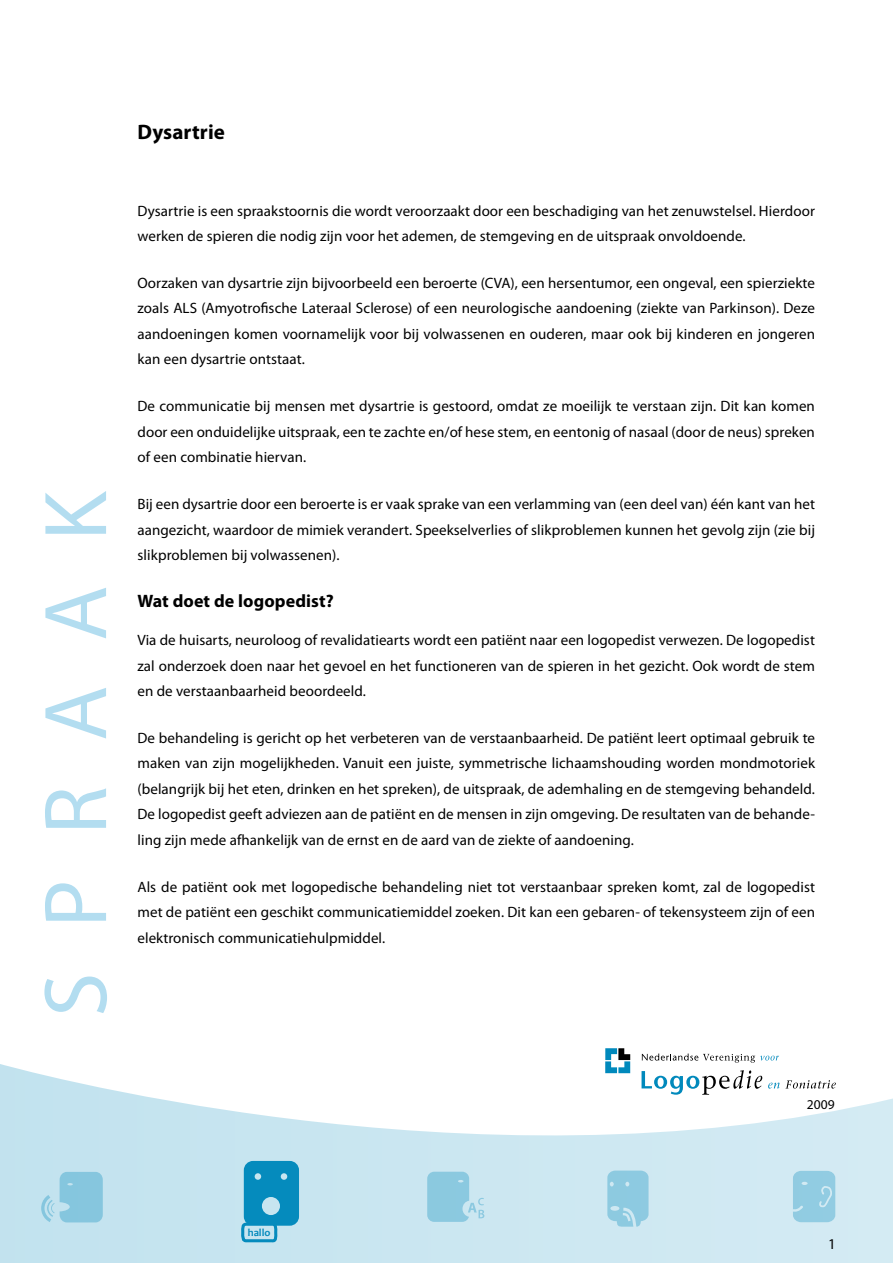
<style>
.page{position:relative;width:893px;height:1263px;background:#fff}
.page>*{position:absolute;margin:0;border:0;box-sizing:border-box;transform-origin:0 0}
.t1{font:700 21px "Myriad Pro";letter-spacing:.005em;color:#000}
.t2{font:700 18px "Myriad Pro";letter-spacing:.005em;color:#000}
.t3{font:15px/25.5px "Myriad Pro";letter-spacing:.005em;color:#000;text-align:justify}
.t4{font:13.5px "Myriad Pro";color:#000}
.t5{font:700 10.8px "Candara";color:#0089bc}
</style>
<div class="page">
<svg style="left:0;top:1064px;width:893px;height:199px"></svg>
<svg style="left:44px;top:491px;width:63px;height:522px"></svg>
<svg style="left:641px;top:1070px;width:121px;height:25px"></svg>
<svg style="left:768px;top:1080px;width:68px;height:9px"></svg>
<svg style="left:642px;top:1053px;width:137px;height:10px"></svg>
<svg style="left:605px;top:1048px;width:25px;height:25px"></svg>
<h1 class="t1" style="left:137px;top:118px;width:89px">Dysartrie</h1>
<p class="t3" style="left:137px;top:198px;width:679px">Dysartrie is een spraakstoornis die wordt veroorzaakt door een beschadiging van het zenuwstelsel. Hierdoor werken de spieren die nodig zijn voor het ademen, de stemgeving en de uitspraak onvoldoende.</p>
<p class="t3" style="left:137px;top:270px;width:679px">Oorzaken van dysartrie zijn bijvoorbeeld een beroerte (CVA), een hersentumor, een ongeval, een spierziekte zoals ALS (Amyotrofische Lateraal Sclerose) of een neurologische aandoening (ziekte van Parkinson). Deze aandoeningen komen voornamelijk voor bij volwassenen en ouderen, maar ook bij kinderen en jongeren kan een dysartrie ontstaat.</p>
<p class="t3" style="left:137px;top:393px;width:679px">De communicatie bij mensen met dysartrie is gestoord, omdat ze moeilijk te verstaan zijn. Dit kan komen door een onduidelijke uitspraak, een te zachte en/of hese stem, en eentonig of nasaal (door de neus) spreken of een combinatie hiervan.</p>
<p class="t3" style="left:137px;top:491px;width:679px">Bij een dysartrie door een beroerte is er vaak sprake van een verlamming van (een deel van) één kant van het aangezicht, waardoor de mimiek verandert. Speekselverlies of slikproblemen kunnen het gevolg zijn (zie bij slikproblemen bij volwassenen).</p>
<p class="t2" style="left:137px;top:589px;width:198px">Wat doet de logopedist?</p>
<p class="t3" style="left:137px;top:627px;width:679px">Via de huisarts, neuroloog of revalidatiearts wordt een patiënt naar een logopedist verwezen. De logopedist zal onderzoek doen naar het gevoel en het functioneren van de spieren in het gezicht. Ook wordt de stem en de verstaanbaarheid beoordeeld.</p>
<p class="t3" style="left:137px;top:725px;width:679px">De behandeling is gericht op het verbeteren van de verstaanbaarheid. De patiënt leert optimaal gebruik te maken van zijn mogelijkheden. Vanuit een juiste, symmetrische lichaamshouding worden mondmotoriek (belangrijk bij het eten, drinken en het spreken), de uitspraak, de ademhaling en de stemgeving behandeld.<br>De logopedist geeft adviezen aan de patiënt en de mensen in zijn omgeving. De resultaten van de behande&shy;ling zijn mede afhankelijk van de ernst en de aard van de ziekte of aandoening.</p>
<p class="t3" style="left:137px;top:874px;width:679px">Als de patiënt ook met logopedische behandeling niet tot verstaanbaar spreken komt, zal de logopedist met de patiënt een geschikt communicatiemiddel zoeken. Dit kan een gebaren- of tekensysteem zijn of een elektronisch communicatiehulpmiddel.</p>
<p class="t5" style="left:248px;top:1225px;width:24px">hallo</p>
<p class="t4" style="left:807px;top:1096px;width:29px">2009</p>
<p class="t3" style="left:828px;top:1231px;width:9px">1</p>
</div>
